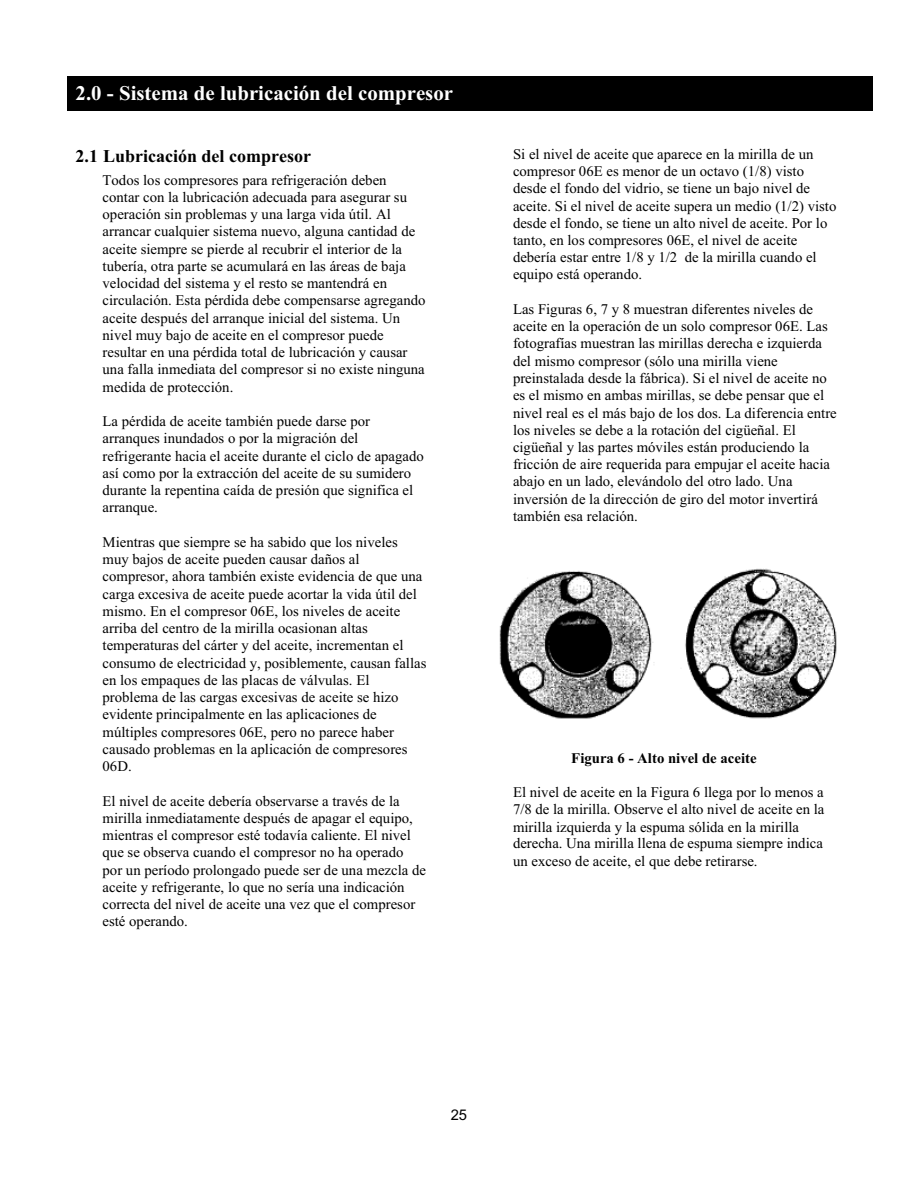
<style>
.page{position:relative;width:918px;height:1188px;background:#fff}
.page>*{position:absolute;margin:0;border:0;box-sizing:border-box;transform-origin:0 0}
.t1{font:700 20.85px "Times New Roman";color:#fff}
.t2{font:700 18px "Times New Roman";color:#000}
.t3{font:14.7px/17.2px "Times New Roman";color:#000}
.t4{font:700 14.7px "Times New Roman";color:#000}
.t5{font:14.7px "Arial";color:#000}
</style>
<div class="page">
<div style="left:68px;top:77px;width:804px;height:33px;background:#000"></div>
<hr style="left:67px;top:76px;width:806px;height:1px;background:#000">
<hr style="left:67px;top:77px;width:1px;height:33px;background:#000">
<hr style="left:68px;top:110px;width:804px;height:1px;background:#000">
<hr style="left:872px;top:77px;width:1px;height:33px;background:#000">
<img style="left:499px;top:568px;width:338px;height:151px">
<p class="t1" style="left:76px;top:87px;width:379px">2.0 - Sistema de lubricación del compresor</p>
<p class="t2" style="left:76px;top:150px;width:237px">2.1 Lubricación del compresor</p>
<p class="t3" style="left:103px;top:173px;width:324px">Todos los compresores para refrigeración deben contar con la lubricación adecuada para asegurar su operación sin problemas y una larga vida útil. Al arrancar cualquier sistema nuevo, alguna cantidad de aceite siempre se pierde al recubrir el interior de la tubería, otra parte se acumulará en las áreas de baja velocidad del sistema y el resto se mantendrá en circulación. Esta pérdida debe compensarse agregando aceite después del arranque inicial del sistema. Un nivel muy bajo de aceite en el compresor puede resultar en una pérdida total de lubricación y causar una falla inmediata del compresor si no existe ninguna medida de protección.</p>
<p class="t3" style="left:103px;top:414px;width:323px">La pérdida de aceite también puede darse por arranques inundados o por la migración del refrigerante hacia el aceite durante el ciclo de apagado así como por la extracción del aceite de su sumidero durante la repentina caída de presión que significa el arranque.</p>
<p class="t3" style="left:103px;top:535px;width:325px">Mientras que siempre se ha sabido que los niveles muy bajos de aceite pueden causar daños al compresor, ahora también existe evidencia de que una carga excesiva de aceite puede acortar la vida útil del mismo. En el compresor 06E, los niveles de aceite arriba del centro de la mirilla ocasionan altas temperaturas del cárter y del aceite, incrementan el consumo de electricidad y, posiblemente, causan fallas en los empaques de las placas de válvulas. El problema de las cargas excesivas de aceite se hizo evidente principalmente en las aplicaciones de múltiples compresores 06E, pero no parece haber causado problemas en la aplicación de compresores 06D.</p>
<p class="t3" style="left:103px;top:793px;width:325px">El nivel de aceite debería observarse a través de la mirilla inmediatamente después de apagar el equipo, mientras el compresor esté todavía caliente. El nivel que se observa cuando el compresor no ha operado por un período prolongado puede ser de una mezcla de aceite y refrigerante, lo que no sería una indicación correcta del nivel de aceite una vez que el compresor esté operando.</p>
<p class="t3" style="left:513px;top:147px;width:325px">Si el nivel de aceite que aparece en la mirilla de un compresor 06E es menor de un octavo (1/8) visto desde el fondo del vidrio, se tiene un bajo nivel de aceite. Si el nivel de aceite supera un medio (1/2) visto desde el fondo, se tiene un alto nivel de aceite. Por lo tanto, en los compresores 06E, el nivel de aceite debería estar entre 1/8 y 1/2 de la mirilla cuando el equipo está operando.</p>
<p class="t3" style="left:513px;top:302px;width:325px">Las Figuras 6, 7 y 8 muestran diferentes niveles de aceite en la operación de un solo compresor 06E. Las fotografías muestran las mirillas derecha e izquierda del mismo compresor (sólo una mirilla viene preinstalada desde la fábrica). Si el nivel de aceite no es el mismo en ambas mirillas, se debe pensar que el nivel real es el más bajo de los dos. La diferencia entre los niveles se debe a la rotación del cigüeñal. El cigüeñal y las partes móviles están produciendo la fricción de aire requerida para empujar el aceite hacia abajo en un lado, elevándolo del otro lado. Una inversión de la dirección de giro del motor invertirá también esa relación.</p>
<p class="t4" style="left:571px;top:753px;width:187px">Figura 6 - Alto nivel de aceite</p>
<p class="t3" style="left:513px;top:785px;width:313px">El nivel de aceite en la Figura 6 llega por lo menos a 7/8 de la mirilla. Observe el alto nivel de aceite en la mirilla izquierda y la espuma sólida en la mirilla derecha. Una mirilla llena de espuma siempre indica un exceso de aceite, el que debe retirarse.</p>
<p class="t5" style="left:451px;top:1109px;width:18px">25</p>
</div>
